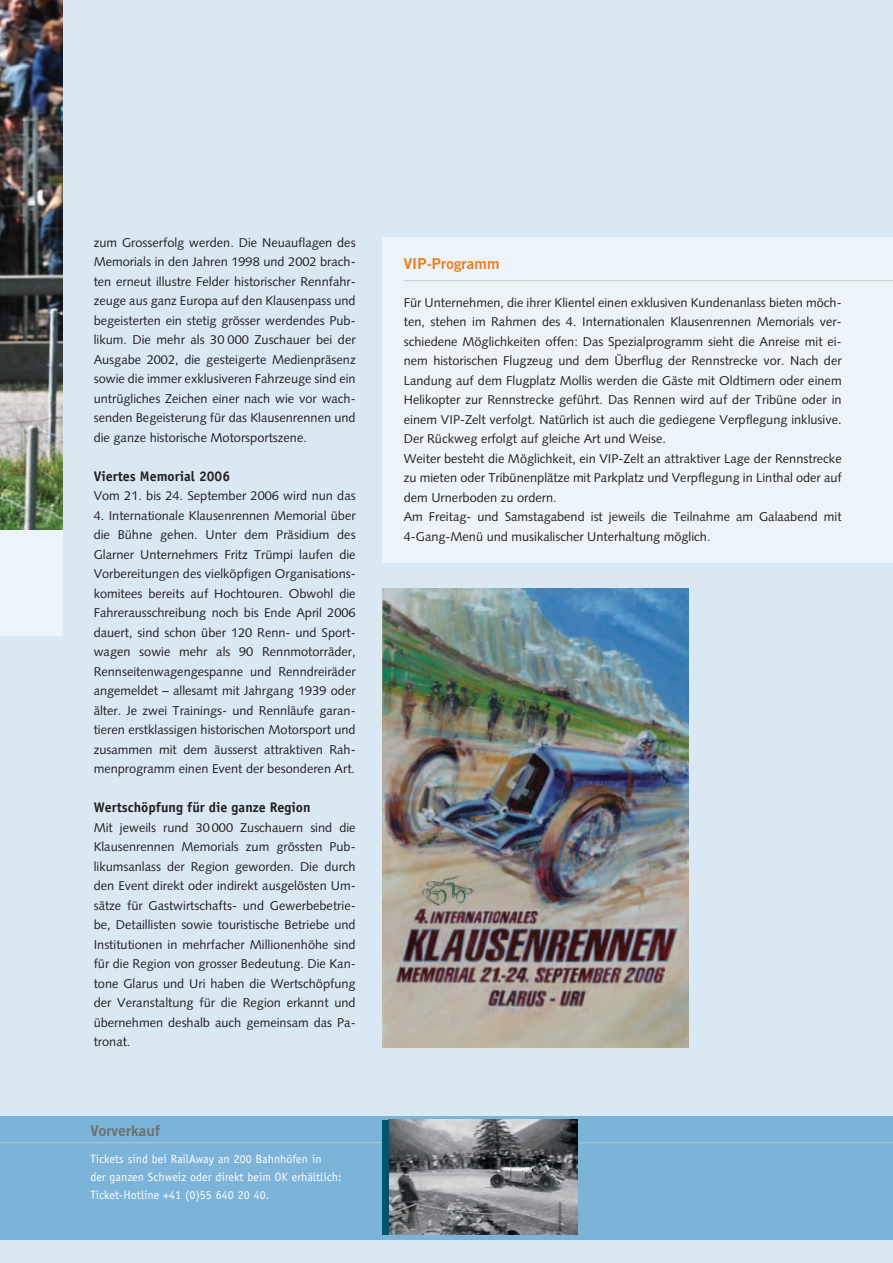
<style>
.page{position:relative;width:893px;height:1263px;background:#dae8f4}
.page>*{position:absolute;margin:0;border:0;box-sizing:border-box;transform-origin:0 0}
.Grundtext_2sp{font:15px "Trade Gothic Bold Two";letter-spacing:.01em;color:#ea7c1d}
.t1{font:15px "Trade Gothic Bold Two";letter-spacing:.01em;color:#6a716f}
.Grundtext_2sp-2{font:700 13.95px "Officina Sans";color:#231f20}
.Grundtext_2sp-3{font:12.75px/19.5px "Syntax";color:#231f20;text-align:justify}
.t2{font:12px/18px "Officina Sans";color:#fff}
</style>
<div class="page">
<div style="left:0;top:1116px;width:893px;height:123px;background:#7cb3d8"></div>
<hr style="left:0;top:1142px;width:893px;height:1px;background:#9cc3e1">
<img style="left:0;top:0;width:62px;height:530px">
<div style="left:0;top:530px;width:62px;height:105px;background:#edf4f9"></div>
<div style="left:383px;top:237px;width:510px;height:326px;background:#edf4f9"></div>
<hr style="left:403px;top:280px;width:490px;height:1px;background:#c6c7c6">
<img style="left:383px;top:589px;width:306px;height:458px">
<img style="left:389px;top:1120px;width:188px;height:114px">
<div style="left:383px;top:1120px;width:6px;height:114px;background:#015566"></div>
<p class="Grundtext_2sp-3" style="left:94px;top:233px;width:263px">zum Grosserfolg werden. Die Neuauflagen des Memorials in den Jahren 1998 und 2002 brach&shy;ten erneut illustre Felder historischer Rennfahr&shy;zeuge aus ganz Europa auf den Klausenpass und begeisterten ein stetig grösser werdendes Pub&shy;likum. Die mehr als 30 000 Zuschauer bei der Ausgabe 2002, die gesteigerte Medienpräsenz sowie die immer exklusiveren Fahrzeuge sind ein untrügliches Zeichen einer nach wie vor wach&shy;senden Begeisterung für das Klausenrennen und die ganze historische Motorsportszene.</p>
<p class="Grundtext_2sp-2" style="left:94px;top:467px;width:138px">Viertes Memorial 2006</p>
<p class="Grundtext_2sp-3" style="left:94px;top:486px;width:263px">Vom 21. bis 24. September 2006 wird nun das</p>
<p class="Grundtext_2sp-3" style="left:94px;top:506px;width:263px">4. Internationale Klausenrennen Memorial über die Bühne gehen. Unter dem Präsidium des Glarner Unternehmers Fritz Trümpi laufen die Vorbereitungen des vielköpfigen Organisations&shy;komitees bereits auf Hochtouren. Obwohl die Fahrerausschreibung noch bis Ende April 2006 dauert, sind schon über 120 Renn- und Sport&shy;wagen sowie mehr als 90 Rennmotorräder, Rennseitenwagengespanne und Renndreiräder angemeldet – allesamt mit Jahrgang 1939 oder älter. Je zwei Trainings- und Rennläufe garan&shy;tieren erstklassigen historischen Motorsport und zusammen mit dem äusserst attraktiven Rah&shy;menprogramm einen Event der besonderen Art.</p>
<p class="Grundtext_2sp-2" style="left:94px;top:799px;width:218px">Wertschöpfung für die ganze Region</p>
<p class="Grundtext_2sp-3" style="left:94px;top:818px;width:263px">Mit jeweils rund 30 000 Zuschauern sind die Klausenrennen Memorials zum grössten Pub&shy;likumsanlass der Region geworden. Die durch den Event direkt oder indirekt ausgelösten Um&shy;sätze für Gastwirtschafts- und Gewerbebetrie&shy;be, Detaillisten sowie touristische Betriebe und Institutionen in mehrfacher Millionenhöhe sind für die Region von grosser Bedeutung. Die Kan&shy;tone Glarus und Uri haben die Wertschöpfung der Veranstaltung für die Region erkannt und übernehmen deshalb auch gemeinsam das Pa&shy;tronat.</p>
<p class="t1" style="left:90px;top:1121px;width:71px">Vorverkauf</p>
<p class="t2" style="left:90px;top:1150px;width:253px">Tickets sind bei RailAway an 200 Bahnhöfen in<br>der ganzen Schweiz oder direkt beim OK erhältlich:<br>Ticket-Hotline +41 (0)55 640 20 40.</p>
<p class="Grundtext_2sp" style="left:404px;top:254px;width:97px">VIP-Programm</p>
<p class="Grundtext_2sp-3" style="left:404px;top:292px;width:439px">Für Unternehmen, die ihrer Klientel einen exklusiven Kundenanlass bieten möch&shy;ten, stehen im Rahmen des 4. Internationalen Klausenrennen Memorials ver&shy;schiedene Möglichkeiten offen: Das Spezialprogramm sieht die Anreise mit ei&shy;nem historischen Flugzeug und dem Überflug der Rennstrecke vor. Nach der Landung auf dem Flugplatz Mollis werden die Gäste mit Oldtimern oder einem Helikopter zur Rennstrecke geführt. Das Rennen wird auf der Tribüne oder in einem VIP-Zelt verfolgt. Natürlich ist auch die gediegene Verpflegung inklusive.<br>Der Rückweg erfolgt auf gleiche Art und Weise.</p>
<p class="Grundtext_2sp-3" style="left:404px;top:448px;width:439px">Weiter besteht die Möglichkeit, ein VIP-Zelt an attraktiver Lage der Rennstrecke zu mieten oder Tribünenplätze mit Parkplatz und Verpflegung in Linthal oder auf dem Urnerboden zu ordern.</p>
<p class="Grundtext_2sp-3" style="left:404px;top:507px;width:439px">Am Freitag- und Samstagabend ist jeweils die Teilnahme am Galaabend mit<br>4-Gang-Menü und musikalischer Unterhaltung möglich.</p>
</div>
